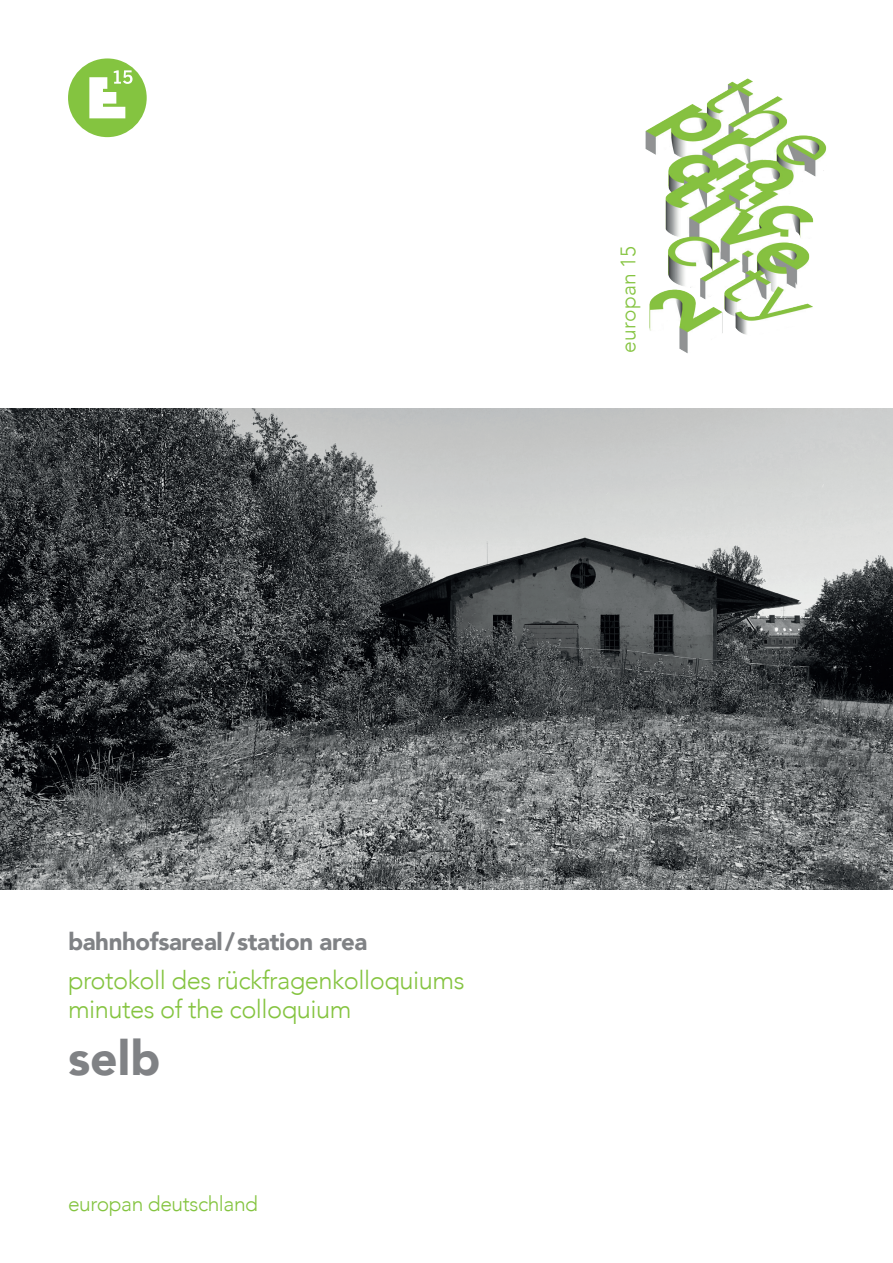
<style>
.page{position:relative;width:893px;height:1263px;background:#fff}
.page>*{position:absolute;margin:0;border:0;box-sizing:border-box;transform-origin:0 0}
.t1{font:900 48px "Avenir";color:#808285}
.t2{font:300 25.5px/28.5px "Avenir";letter-spacing:-.02em;color:#85c440}
.t3{font:900 24px "Avenir";letter-spacing:-.015em;color:#808285}
.t4{font:300 21px "Avenir";letter-spacing:-.02em;color:#84c440}
.t5{font:300 21px "Avenir";letter-spacing:.01em;color:#85c440}
</style>
<div class="page">
<img style="left:0;top:409px;width:893px;height:480px">
<img style="left:645px;top:78px;width:182px;height:276px">
<svg style="left:68px;top:58px;width:79px;height:79px"></svg>
<p class="t5" style="left:616px;top:353px;width:109px;rotate:-90deg">europan 15</p>
<p class="t3" style="left:68px;top:921px;width:301px">bahnhofsareal/station area</p>
<p class="t2" style="left:68px;top:966px;width:398px">protokoll des rückfragenkolloquiums minutes of the colloquium</p>
<h1 class="t1" style="left:68px;top:1017px;width:94px">selb</h1>
<p class="t4" style="left:68px;top:1191px;width:192px">europan deutschland</p>
</div>
